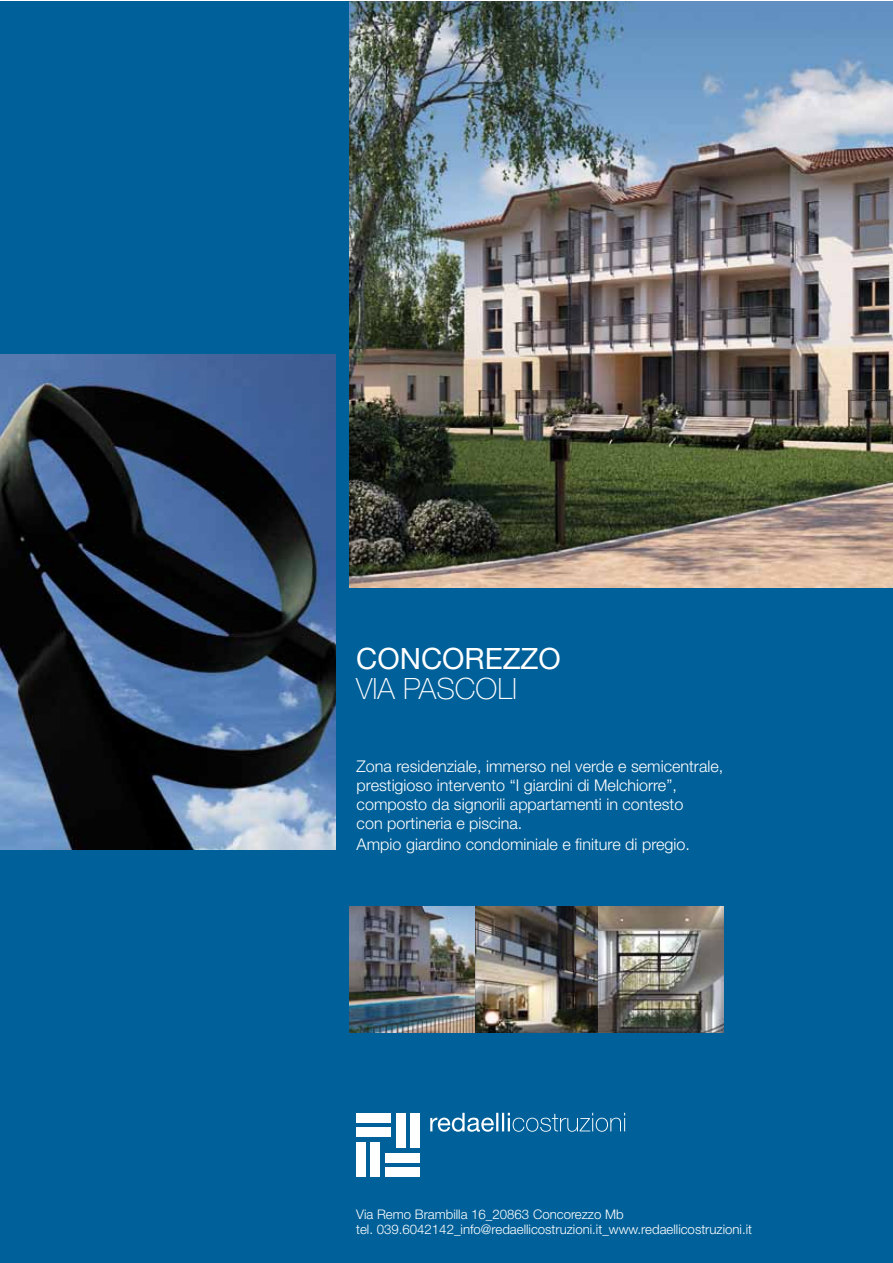
<style>
.page{position:relative;width:893px;height:1263px;background:#fff}
.page>*{position:absolute;margin:0;border:0;box-sizing:border-box;transform-origin:0 0}
.t1{font:29.4px "Helvetica Neue LT Std";color:#fff}
.t2{font:100 29.4px "Helvetica Neue LT Std";color:#fff}
.t3{font:300 16.2px/19px "Helvetica Neue LT Std";color:#fff}
.t4{font:300 13.2px/14.7px "Helvetica Neue LT Std";color:#fff}
</style>
<div class="page">
<div style="left:0;top:1px;width:892px;height:1262px;background:#006099"></div>
<img style="left:0;top:354px;width:336px;height:495px">
<img style="left:349px;top:1px;width:543px;height:586px">
<div style="left:356px;top:1113px;width:35px;height:10px;background:#fff"></div>
<div style="left:356px;top:1127px;width:35px;height:10px;background:#fff"></div>
<div style="left:385px;top:1153px;width:35px;height:10px;background:#fff"></div>
<div style="left:385px;top:1167px;width:35px;height:10px;background:#fff"></div>
<div style="left:356px;top:1142px;width:10px;height:35px;background:#fff"></div>
<div style="left:370px;top:1142px;width:10px;height:35px;background:#fff"></div>
<div style="left:396px;top:1113px;width:10px;height:35px;background:#fff"></div>
<div style="left:410px;top:1113px;width:10px;height:35px;background:#fff"></div>
<svg style="left:430px;top:1113px;width:195px;height:19px"></svg>
<img style="left:349px;top:907px;width:375px;height:125px">
<h1 class="t1" style="left:356px;top:641px;width:206px">CONCOREZZO</h1>
<h1 class="t2" style="left:356px;top:671px;width:162px">VIA PASCOLI</h1>
<p class="t3" style="left:357px;top:756px;width:368px">Zona residenziale, immerso nel verde e semicentrale, prestigioso intervento “I giardini di Melchiorre”, composto da signorili appartamenti in contesto<br>con portineria e piscina.</p>
<p class="t3" style="left:357px;top:834px;width:335px">Ampio giardino condominiale e finiture di pregio.</p>
<p class="t4" style="left:356px;top:1206px;width:397px">Via Remo Brambilla 16_20863 Concorezzo Mb<br>tel. 039.6042142_info@redaellicostruzioni.it_www.redaellicostruzioni.it</p>
</div>
